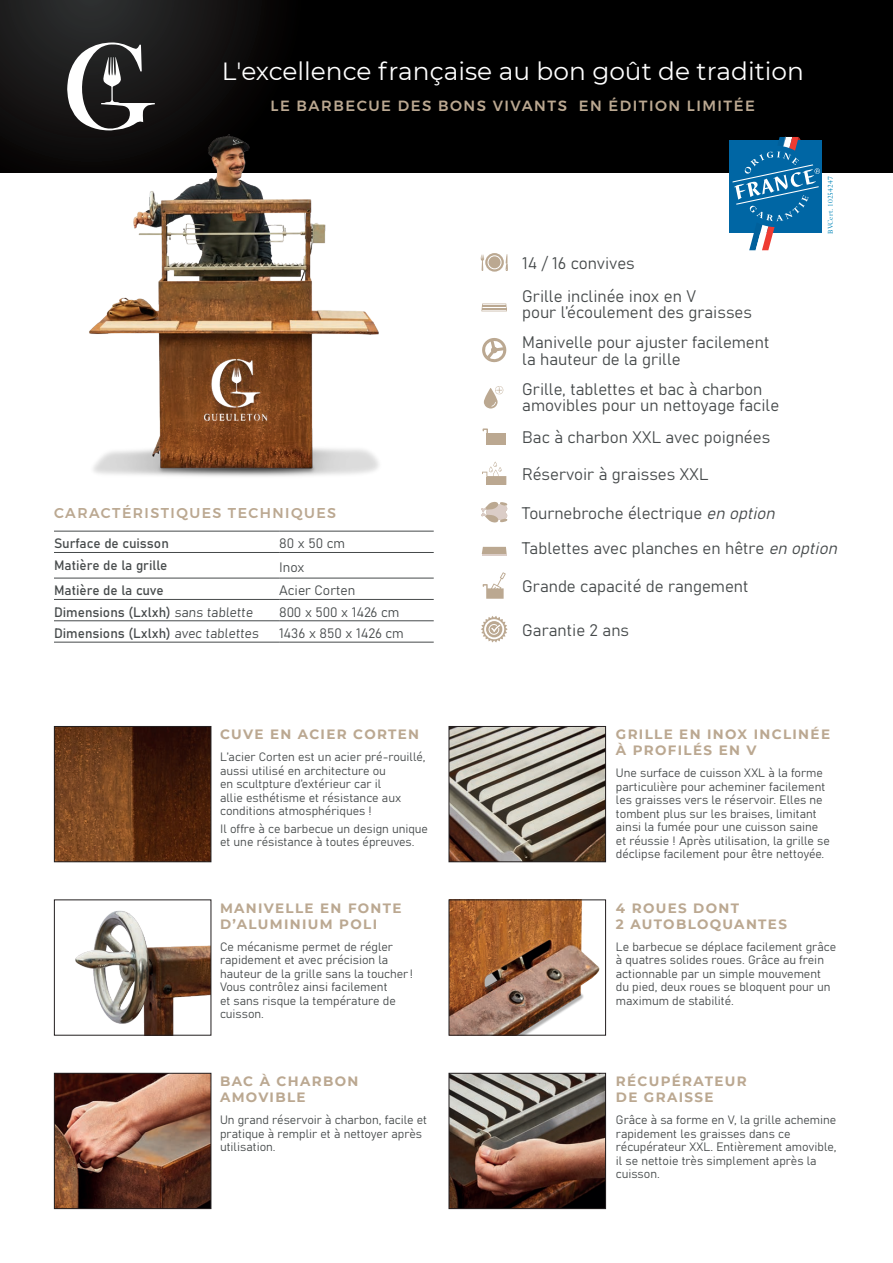
<style>
.page{position:relative;width:893px;height:1263px;background:#fff}
.page>*{position:absolute;margin:0;border:0;box-sizing:border-box;transform-origin:0 0}
.t1{font:24.9px "Montserrat";color:#fff}
.t2{font:16.5px/30.2px "Bahnschrift";color:#464a4b}
.t3{font:500 14.85px "Montserrat";letter-spacing:.1em;color:#bba891}
.t4{font:500 14.25px "Montserrat";letter-spacing:.1em;color:#bba891}
.t5{font:13.5px "Bahnschrift";color:#464a4b}
.t6{font:700 13.5px/16.2px "Montserrat";letter-spacing:.1em;color:#bba891}
.t7{font:12px/13.5px "Bahnschrift";color:#464a4b}
.t8{font:8.25px "Perpetua";color:#0085b8}
.s1{font-style:italic}
</style>
<div class="page">
<div style="left:0;top:0;width:893px;height:172px;background:#000"></div>
<svg style="left:0;top:0;width:262px;height:161px"></svg>
<svg style="left:67px;top:42px;width:88px;height:89px"></svg>
<svg style="left:485px;top:253px;width:19px;height:19px"></svg>
<div style="left:488px;top:255px;width:13px;height:14px;border:1px solid #fff;border-radius:50%"></div>
<svg style="left:506px;top:254px;width:2px;height:17px"></svg>
<svg style="left:481px;top:255px;width:3px;height:16px"></svg>
<svg style="left:481px;top:304px;width:26px;height:7px"></svg>
<svg style="left:482px;top:338px;width:25px;height:25px"></svg>
<svg style="left:484px;top:386px;width:19px;height:22px"></svg>
<svg style="left:483px;top:428px;width:5px;height:5px"></svg>
<div style="left:486px;top:433px;width:20px;height:12px;background:#bba891"></div>
<svg style="left:482px;top:462px;width:24px;height:23px"></svg>
<div style="left:487px;top:477px;width:19px;height:8px;background:#bba891"></div>
<svg style="left:481px;top:501px;width:26px;height:22px"></svg>
<svg style="left:482px;top:547px;width:25px;height:8px"></svg>
<svg style="left:483px;top:572px;width:23px;height:27px"></svg>
<svg style="left:481px;top:616px;width:27px;height:26px"></svg>
<hr style="left:54px;top:531px;width:225px;height:1px;background:#464a4b">
<hr style="left:279px;top:531px;width:155px;height:1px;background:#464a4b">
<hr style="left:54px;top:552px;width:225px;height:1px;background:#464a4b">
<hr style="left:279px;top:552px;width:155px;height:1px;background:#464a4b">
<hr style="left:54px;top:578px;width:225px;height:1px;background:#464a4b">
<hr style="left:279px;top:578px;width:155px;height:1px;background:#464a4b">
<hr style="left:54px;top:599px;width:225px;height:1px;background:#464a4b">
<hr style="left:279px;top:599px;width:155px;height:1px;background:#464a4b">
<hr style="left:54px;top:620px;width:225px;height:1px;background:#464a4b">
<hr style="left:279px;top:620px;width:155px;height:1px;background:#464a4b">
<hr style="left:54px;top:642px;width:225px;height:1px;background:#464a4b">
<hr style="left:279px;top:642px;width:155px;height:1px;background:#464a4b">
<img style="left:73px;top:111px;width:321px;height:366px">
<img style="left:56px;top:728px;width:153px;height:132px">
<div style="left:54px;top:726px;width:157px;height:136px;border:1px solid #231f20"></div>
<img style="left:451px;top:728px;width:153px;height:132px">
<div style="left:449px;top:726px;width:157px;height:136px;border:1px solid #231f20"></div>
<img style="left:75px;top:910px;width:134px;height:123px">
<div style="left:54px;top:899px;width:157px;height:136px;border:1px solid #231f20"></div>
<img style="left:451px;top:901px;width:149px;height:132px">
<div style="left:449px;top:899px;width:157px;height:136px;border:1px solid #231f20"></div>
<img style="left:56px;top:1075px;width:153px;height:132px">
<div style="left:54px;top:1073px;width:157px;height:136px;border:1px solid #231f20"></div>
<img style="left:451px;top:1075px;width:153px;height:132px">
<div style="left:449px;top:1073px;width:157px;height:136px;border:1px solid #231f20"></div>
<div style="left:729px;top:140px;width:93px;height:93px;background:#0066a4"></div>
<svg style="left:732px;top:137px;width:88px;height:113px"></svg>
<h1 class="t1" style="left:222px;top:54px;width:584px">L'excellence française au bon goût de tradition</h1>
<p class="t3" style="left:271px;top:96px;width:486px">LE BARBECUE DES BONS VIVANTS EN ÉDITION LIMITÉE</p>
<p class="t8" style="left:825px;top:234px;width:58px;rotate:-90deg">BVCert. 10254247</p>
<p class="t4" style="left:54px;top:504px;width:284px">CARACTÉRISTIQUES TECHNIQUES</p>
<p class="t5" style="left:54px;top:533px;width:116px">Surface de cuisson</p>
<p class="t5" style="left:279px;top:533px;width:67px">80 x 50 cm</p>
<p class="t5" style="left:54px;top:555px;width:115px">Matière de la grille</p>
<p class="t5" style="left:279px;top:557px;width:27px">Inox</p>
<p class="t5" style="left:54px;top:580px;width:111px">Matière de la cuve</p>
<p class="t5" style="left:279px;top:580px;width:78px">Acier Corten</p>
<p class="t5" style="left:54px;top:601px;width:202px">Dimensions (Lxlxh) sans tablette</p>
<p class="t5" style="left:279px;top:601px;width:122px">800 x 500 x 1426 cm</p>
<p class="t5" style="left:54px;top:623px;width:208px">Dimensions (Lxlxh) avec tablettes</p>
<p class="t5" style="left:279px;top:623px;width:126px">1436 x 850 x 1426 cm</p>
<p class="t6" style="left:220px;top:726px;width:201px">CUVE EN ACIER CORTEN</p>
<p class="t7" style="left:220px;top:749px;width:207px">L’acier Corten est un acier pré-rouillé, aussi utilisé en architecture ou<br>en scultpture d’extérieur car il<br>allie esthétisme et résistance aux conditions atmosphériques !</p>
<p class="t7" style="left:220px;top:821px;width:209px">Il offre à ce barbecue un design unique et une résistance à toutes épreuves.</p>
<p class="t6" style="left:220px;top:899px;width:183px">MANIVELLE EN FONTE<br>D’ALUMINIUM POLI</p>
<p class="t7" style="left:220px;top:939px;width:195px">Ce mécanisme permet de régler rapidement et avec précision la hauteur de la grille sans la toucher !<br>Vous contrôlez ainsi facilement<br>et sans risque la température de cuisson.</p>
<p class="t6" style="left:220px;top:1072px;width:140px">BAC À CHARBON<br>AMOVIBLE</p>
<p class="t7" style="left:220px;top:1112px;width:209px">Un grand réservoir à charbon, facile et pratique à remplir et à nettoyer après utilisation.</p>
<h2 class="t2" style="left:522px;top:246px;width:175px;line-height:32.8px">14 / 16 convives<br>Grille inclinée inox en V</h2>
<h2 class="t2" style="left:522px;top:296px;width:249px">pour l’écoulement des graisses<br>Manivelle pour ajuster facilement</h2>
<h2 class="t2" style="left:522px;top:343px;width:242px">la hauteur de la grille<br>Grille, tablettes et bac à charbon</h2>
<h2 class="t2" style="left:522px;top:389px;width:258px;line-height:31.7px">amovibles pour un nettoyage facile<br>Bac à charbon XXL avec poignées</h2>
<h2 class="t2" style="left:522px;top:458px;width:188px">Réservoir à graisses XXL</h2>
<h2 class="t2" style="left:522px;top:494px;width:321px;line-height:35.2px">Tournebroche électrique <span class="s1">en option<br></span>Tablettes avec planches en hêtre <span class="s1">en option</span></h2>
<h2 class="t2" style="left:522px;top:570px;width:228px">Grande capacité de rangement</h2>
<h2 class="t2" style="left:522px;top:614px;width:108px">Garantie 2 ans</h2>
<p class="t6" style="left:616px;top:726px;width:216px">GRILLE EN INOX INCLINÉE<br>À PROFILÉS EN V</p>
<p class="t7" style="left:616px;top:765px;width:216px">Une surface de cuisson XXL à la forme particulière pour acheminer facilement les graisses vers le réservoir. Elles ne tombent plus sur les braises, limitant ainsi la fumée pour une cuisson saine et réussie ! Après utilisation, la grille se déclipse facilement pour être nettoyée.</p>
<p class="t6" style="left:616px;top:899px;width:173px">4 ROUES DONT<br>2 AUTOBLOQUANTES</p>
<p class="t7" style="left:616px;top:939px;width:222px">Le barbecue se déplace facilement grâce à quatres solides roues. Grâce au frein actionnable par un simple mouvement du pied, deux roues se bloquent pour un maximum de stabilité.</p>
<p class="t6" style="left:616px;top:1072px;width:132px">RÉCUPÉRATEUR<br>DE GRAISSE</p>
<p class="t7" style="left:616px;top:1112px;width:222px">Grâce à sa forme en V, la grille achemine rapidement les graisses dans ce récupérateur XXL. Entièrement amovible, il se nettoie très simplement après la cuisson.</p>
</div>
